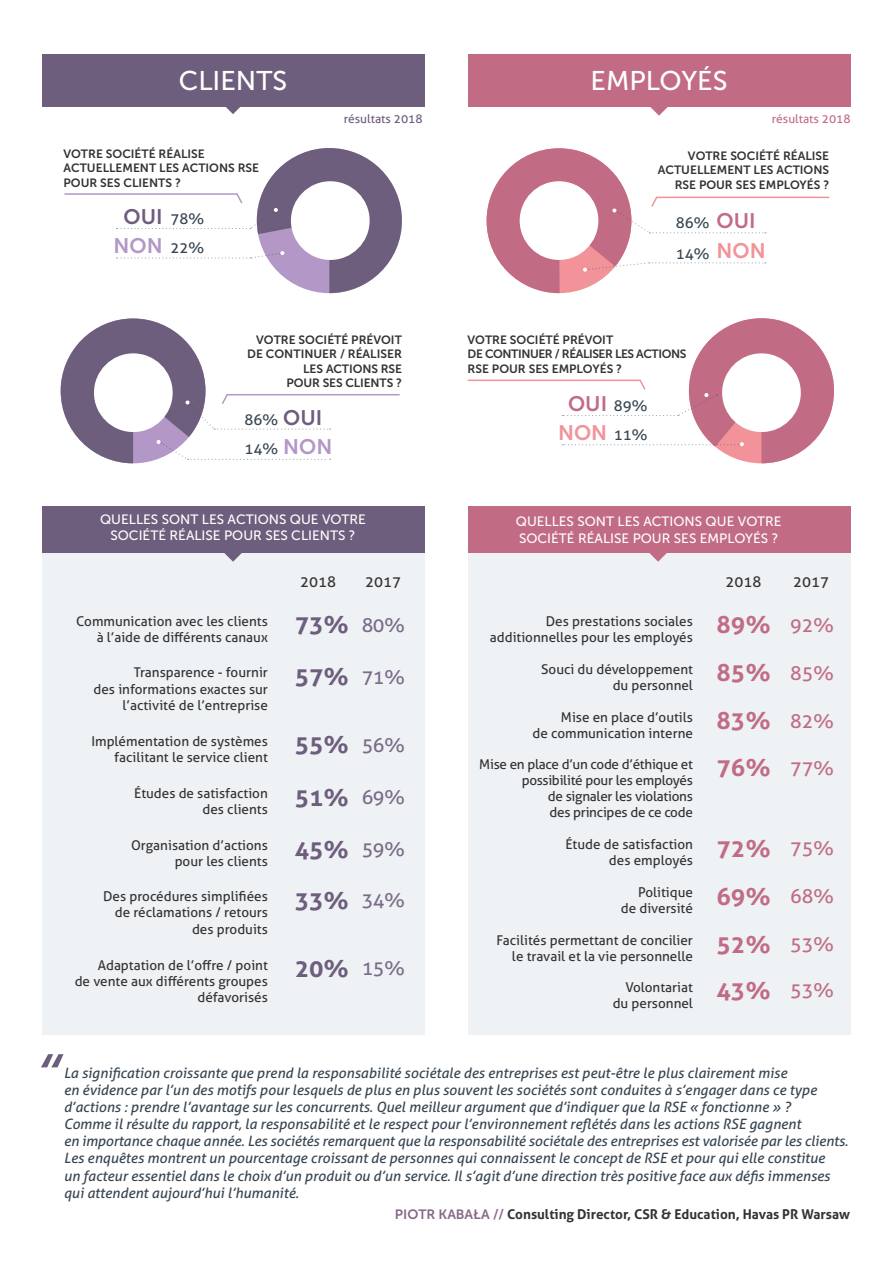
<style>
.page{position:relative;width:893px;height:1263px;background:#fff}
.page>*{position:absolute;margin:0;border:0;box-sizing:border-box;transform-origin:0 0}
.t1{font:27px "Museo Sans 500";color:#fff}
.t2{font:700 24px/46px "Aller";color:#c16c84}
.t3{font:700 24px "Aller";color:#6e5e7d}
.t4{font:21px "Museo Sans 700";color:#6e5e7d}
.t5{font:21px "Museo Sans 700";color:#c16c84}
.t6{font:21px "Museo Sans 700";color:#b397c7}
.t7{font:21px "Museo Sans 700";color:#f29299}
.t8{font:19.5px "Aller";color:#c16c84}
.t9{font:19.5px "Aller";color:#6d5c7c}
.t10{font:15px "Aller";color:#384652}
.t11{font:15px "Aller";color:#333}
.t12{font:italic 14.25px/17.1px "Aller";color:#384652}
.t13{font:13.5px/16.2px "Aller";color:#333;text-align:right}
.t14{font:13.5px/16.2px "Museo Sans 500";color:#fff;text-align:center}
.t15{font:13.5px/16.2px "Aller";letter-spacing:-.02em;color:#333;text-align:right}
.t16{font:700 13.5px "Aller";color:#333}
.t17{font:12px/14.4px "Museo Sans 700";color:#333}
.t18{font:12px "Aller";color:#6d5c7c}
.t19{font:12px "Aller";color:#c16c84}
.s1{font-family:"Museo Sans 700";font-weight:400;color:#886889}
</style>
<div class="page">
<div style="left:43px;top:54px;width:382px;height:52px;background:#6e5e7d"></div>
<div style="left:468px;top:54px;width:382px;height:52px;background:#c16c84"></div>
<div style="left:43px;top:516px;width:382px;height:518px;background:#eef2f5"></div>
<div style="left:468px;top:516px;width:382px;height:518px;background:#eef2f5"></div>
<div style="left:43px;top:506px;width:382px;height:46px;background:#6e5e7d"></div>
<div style="left:468px;top:506px;width:382px;height:46px;background:#c16c84"></div>
<svg style="left:224px;top:552px;width:18px;height:10px"></svg>
<svg style="left:649px;top:552px;width:18px;height:10px"></svg>
<svg style="left:650px;top:106px;width:18px;height:10px"></svg>
<svg style="left:224px;top:106px;width:18px;height:8px"></svg>
<svg style="left:64px;top:148px;width:338px;height:145px"></svg>
<svg style="left:467px;top:318px;width:367px;height:145px"></svg>
<svg style="left:61px;top:318px;width:339px;height:145px"></svg>
<svg style="left:486px;top:148px;width:344px;height:145px"></svg>
<div style="left:94px;top:353px;width:79px;height:79px;background:#fff;border-radius:50%"></div>
<div style="left:722px;top:353px;width:79px;height:79px;background:#fff;border-radius:50%"></div>
<div style="left:520px;top:181px;width:78px;height:79px;background:#fff;border-radius:50%"></div>
<svg style="left:41px;top:1054px;width:23px;height:13px"></svg>
<h1 class="t1" style="left:179px;top:66px;width:110px">CLIENTS</h1>
<h1 class="t1" style="left:591px;top:66px;width:138px">EMPLOYÉS</h1>
<p class="t18" style="left:344px;top:111px;width:80px">résultats 2018</p>
<p class="t19" style="left:772px;top:111px;width:80px">résultats 2018</p>
<p class="t17" style="left:64px;top:146px;width:197px">VOTRE SOCIÉTÉ RÉALISE<br>ACTUELLEMENT LES ACTIONS RSE<br>POUR SES CLIENTS ?</p>
<p class="t17" style="left:658px;top:148px;width:173px;text-align:right">VOTRE SOCIÉTÉ RÉALISE<br>ACTUELLEMENT LES ACTIONS<br>RSE POUR SES EMPLOYÉS ?</p>
<h3 class="t4" style="left:124px;top:205px;width:41px">OUI</h3>
<h3 class="t6" style="left:114px;top:234px;width:51px">NON</h3>
<p class="t10" style="left:171px;top:210px;width:35px">78%</p>
<p class="t10" style="left:171px;top:239px;width:35px">22%</p>
<p class="t10" style="left:676px;top:214px;width:35px">86%</p>
<p class="t10" style="left:676px;top:244px;width:35px">14%</p>
<h3 class="t5" style="left:717px;top:209px;width:41px">OUI</h3>
<h3 class="t7" style="left:717px;top:239px;width:51px">NON</h3>
<p class="t17" style="left:247px;top:333px;width:156px;text-align:right">VOTRE SOCIÉTÉ PRÉVOIT<br>DE CONTINUER / RÉALISER<br>LES ACTIONS RSE<br>POUR SES CLIENTS ?</p>
<p class="t17" style="left:468px;top:333px;width:220px">VOTRE SOCIÉTÉ PRÉVOIT<br>DE CONTINUER / RÉALISER LES ACTIONS<br>RSE POUR SES EMPLOYÉS ?</p>
<h3 class="t4" style="left:283px;top:406px;width:41px">OUI</h3>
<p class="t10" style="left:244px;top:410px;width:35px">86%</p>
<h3 class="t6" style="left:283px;top:435px;width:51px">NON</h3>
<p class="t10" style="left:244px;top:439px;width:35px">14%</p>
<h3 class="t5" style="left:568px;top:392px;width:41px">OUI</h3>
<h3 class="t7" style="left:558px;top:421px;width:51px">NON</h3>
<p class="t10" style="left:614px;top:396px;width:35px">89%</p>
<p class="t10" style="left:614px;top:425px;width:35px">11%</p>
<p class="t14" style="left:100px;top:511px;width:267px">QUELLES SONT LES ACTIONS QUE VOTRE<br>SOCIÉTÉ RÉALISE POUR SES CLIENTS ?</p>
<p class="t14" style="left:516px;top:514px;width:267px;text-align:left">QUELLES SONT LES ACTIONS QUE VOTRE<br>SOCIÉTÉ RÉALISE POUR SES EMPLOYÉS ?</p>
<p class="t11" style="left:300px;top:572px;width:37px">2018</p>
<p class="t11" style="left:365px;top:572px;width:37px">2017</p>
<p class="t11" style="left:726px;top:572px;width:37px">2018</p>
<p class="t11" style="left:793px;top:572px;width:37px">2017</p>
<p class="t13" style="left:76px;top:613px;width:193px">Communication avec les clients à l’aide de différents canaux</p>
<p class="t13" style="left:490px;top:613px;width:205px">Des prestations sociales additionnelles pour les employés</p>
<h2 class="t3" style="left:295px;top:610px;width:55px">73%</h2>
<h2 class="t2" style="left:717px;top:602px;width:55px">89%</h2>
<h2 class="t3" style="left:295px;top:662px;width:55px">57%</h2>
<h2 class="t2" style="left:717px;top:650px;width:55px">85%</h2>
<h3 class="t9" style="left:361px;top:613px;width:45px">80%</h3>
<h3 class="t8" style="left:790px;top:613px;width:45px">92%</h3>
<h3 class="t9" style="left:361px;top:665px;width:45px">71%</h3>
<h3 class="t8" style="left:790px;top:661px;width:45px">85%</h3>
<p class="t13" style="left:94px;top:664px;width:176px">Transparence - fournir<br>des informations exactes sur l’activité de l’entreprise</p>
<p class="t13" style="left:541px;top:661px;width:153px">Souci du développement du personnel</p>
<p class="t13" style="left:91px;top:733px;width:178px">Implémentation de systèmes facilitant le service client</p>
<p class="t13" style="left:532px;top:709px;width:162px">Mise en place d’outils<br>de communication interne</p>
<h2 class="t2" style="left:717px;top:698px;width:55px">83%</h2>
<h3 class="t8" style="left:790px;top:709px;width:45px">82%</h3>
<h2 class="t3" style="left:295px;top:730px;width:55px">55%</h2>
<h3 class="t9" style="left:361px;top:733px;width:45px">56%</h3>
<p class="t15" style="left:479px;top:756px;width:215px">Mise en place d’un code d’éthique et possibilité pour les employés<br>de signaler les violations<br>des principes de ce code</p>
<h2 class="t2" style="left:717px;top:745px;width:55px">76%</h2>
<h3 class="t8" style="left:790px;top:756px;width:45px">77%</h3>
<p class="t13" style="left:134px;top:785px;width:135px">Études de satisfaction des clients</p>
<h2 class="t3" style="left:295px;top:782px;width:55px">51%</h2>
<h3 class="t9" style="left:361px;top:785px;width:45px">69%</h3>
<p class="t13" style="left:131px;top:837px;width:138px">Organisation d’actions pour les clients</p>
<p class="t13" style="left:565px;top:836px;width:129px">Étude de satisfaction des employés</p>
<h2 class="t3" style="left:295px;top:834px;width:55px">45%</h2>
<h2 class="t2" style="left:717px;top:825px;width:55px">72%</h2>
<h2 class="t3" style="left:295px;top:886px;width:55px">33%</h2>
<h2 class="t2" style="left:717px;top:873px;width:55px">69%</h2>
<h3 class="t9" style="left:361px;top:837px;width:45px">59%</h3>
<h3 class="t8" style="left:790px;top:836px;width:45px">75%</h3>
<h3 class="t9" style="left:361px;top:888px;width:45px">34%</h3>
<h3 class="t8" style="left:790px;top:884px;width:45px">68%</h3>
<p class="t13" style="left:103px;top:888px;width:166px">Des procédures simplifiées de réclamations / retours des produits</p>
<p class="t13" style="left:621px;top:884px;width:74px">Politique de diversité</p>
<p class="t13" style="left:75px;top:957px;width:195px">Adaptation de l’offre / point<br>de vente aux différents groupes défavorisés</p>
<p class="t13" style="left:496px;top:932px;width:198px">Facilités permettant de concilier le travail et la vie personnelle</p>
<p class="t13" style="left:613px;top:979px;width:82px">Volontariat du personnel</p>
<h2 class="t2" style="left:717px;top:921px;width:55px">52%<br>43%</h2>
<h3 class="t8" style="left:790px;top:932px;width:45px">53%</h3>
<h3 class="t8" style="left:790px;top:978px;width:45px">53%</h3>
<h2 class="t3" style="left:295px;top:953px;width:55px">20%</h2>
<h3 class="t9" style="left:361px;top:956px;width:45px">15%</h3>
<p class="t12" style="left:64px;top:1064px;width:786px">La signification croissante que prend la responsabilité sociétale des entreprises est peut-être le plus clairement mise<br>en évidence par l’un des motifs pour lesquels de plus en plus souvent les sociétés sont conduites à s’engager dans ce type d’actions : prendre l’avantage sur les concurrents. Quel meilleur argument que d’indiquer que la RSE « fonctionne » ?<br>Comme il résulte du rapport, la responsabilité et le respect pour l’environnement reflétés dans les actions RSE gagnent<br>en importance chaque année. Les sociétés remarquent que la responsabilité sociétale des entreprises est valorisée par les clients.<br>Les enquêtes montrent un pourcentage croissant de personnes qui connaissent le concept de RSE et pour qui elle constitue<br>un facteur essentiel dans le choix d’un produit ou d’un service. Il s’agit d’une direction très positive face aux défis immenses qui attendent aujourd’hui l’humanité.</p>
<p class="t16" style="left:395px;top:1206px;width:456px"><span class="s1">PIOTR KABAŁA //</span> Consulting Director, CSR &amp; Education, Havas PR Warsaw</p>
</div>
